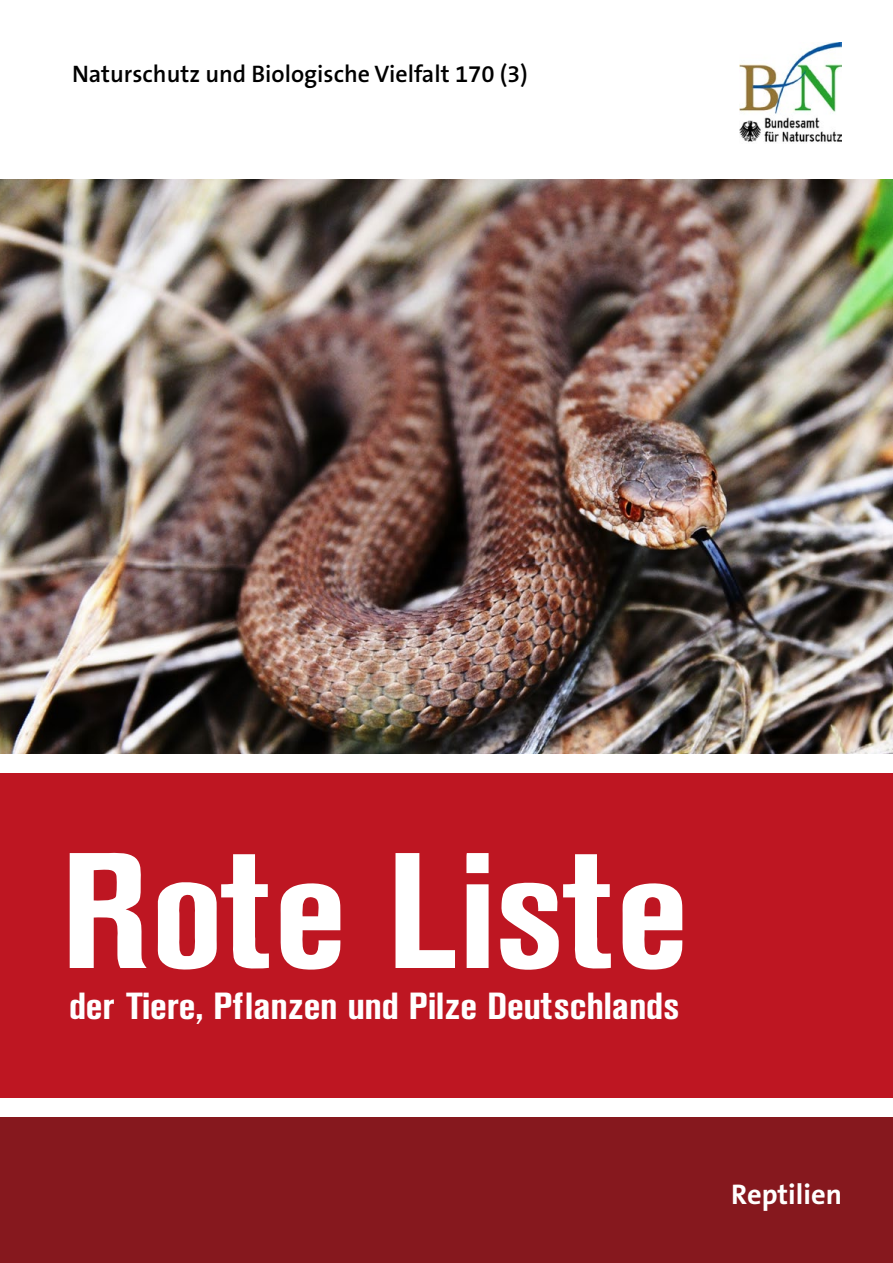
<style>
.page{position:relative;width:893px;height:1263px;background:#fff}
.page>*{position:absolute;margin:0;border:0;box-sizing:border-box;transform-origin:0 0}
.t1{font:700 condensed 144px "OPTI Akrogrotesk";letter-spacing:-.045em;color:#fff;scale:1.12 1}
.t2{font:700 condensed 33px "OPTI Akrogrotesk";letter-spacing:-.03em;color:#fff;scale:1.12 1}
.t3{font:700 28.5px "The Sans B W7";color:#fff}
.t4{font:600 24px "The Sans B W6";color:#000}
</style>
<div class="page">
<img style="left:740px;top:43px;width:101px;height:99px">
<img style="left:0;top:179px;width:893px;height:574px">
<div style="left:0;top:774px;width:893px;height:324px;background:#be1622"></div>
<div style="left:0;top:1118px;width:893px;height:145px;background:#86181e"></div>
<h3 class="t4" style="left:72px;top:58px;width:457px">Naturschutz und Biologische Vielfalt 170 (3)</h3>
<h1 class="t1" style="left:63px;top:798px;width:565px">Rote Liste</h1>
<h2 class="t2" style="left:69px;top:979px;width:548px">der Tiere, Pflanzen und Pilze Deutschlands</h2>
<h4 class="t3" style="left:731px;top:1176px;width:112px">Reptilien</h4>
</div>
